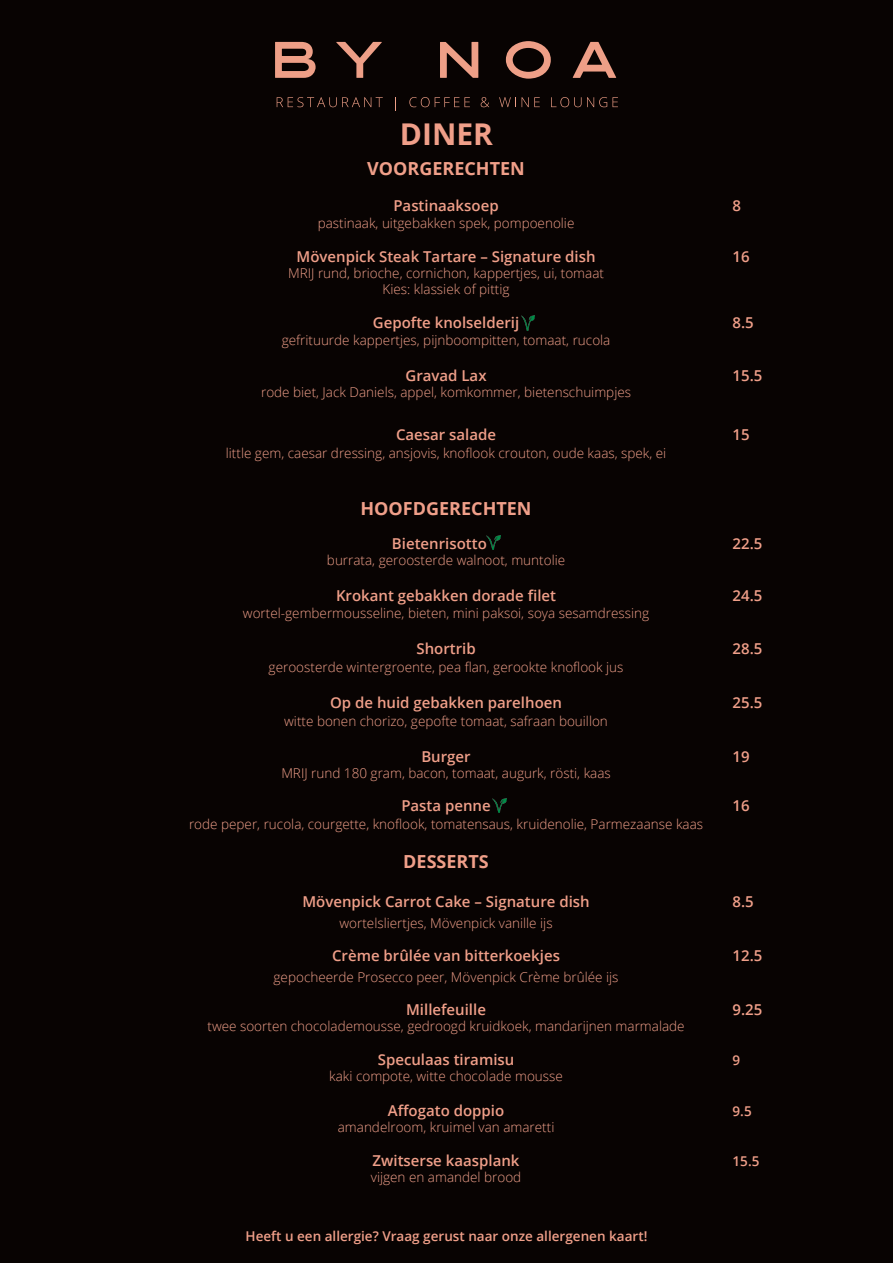
<style>
.page{position:relative;width:893px;height:1263px;background:#080302}
.page>*{position:absolute;margin:0;border:0;box-sizing:border-box;transform-origin:0 0}
.t1{font:700 30px "Open Sans";color:#f09f89}
.t2{font:700 18px "Open Sans";color:#f09f89}
.t3{font:600 15px "Open Sans";color:#f09f89}
.t4{font:300 13.5px/16.2px "Open Sans";color:#f09f89;text-align:center}
.t5{font:600 13.5px "Open Sans";color:#f09f89}
</style>
<div class="page">
<svg style="left:275px;top:42px;width:41px;height:36px"></svg>
<svg style="left:336px;top:42px;width:46px;height:36px"></svg>
<svg style="left:440px;top:42px;width:38px;height:36px"></svg>
<svg style="left:506px;top:41px;width:45px;height:38px"></svg>
<svg style="left:573px;top:42px;width:43px;height:36px"></svg>
<svg style="left:277px;top:97px;width:106px;height:10px"></svg>
<svg style="left:395px;top:97px;width:1px;height:14px"></svg>
<svg style="left:409px;top:97px;width:61px;height:10px"></svg>
<svg style="left:481px;top:97px;width:8px;height:10px"></svg>
<svg style="left:499px;top:97px;width:17px;height:10px"></svg>
<svg style="left:522px;top:97px;width:18px;height:10px"></svg>
<svg style="left:551px;top:97px;width:67px;height:10px"></svg>
<img style="left:487px;top:535px;width:13px;height:14px">
<img style="left:521px;top:316px;width:14px;height:14px">
<img style="left:493px;top:798px;width:13px;height:14px">
<h1 class="t1" style="left:400px;top:113px;width:95px">DINER</h1>
<h2 class="t2" style="left:367px;top:156px;width:159px">VOORGERECHTEN</h2>
<p class="t3" style="left:393px;top:196px;width:107px">Pastinaaksoep</p>
<p class="t3" style="left:733px;top:196px;width:10px">8</p>
<p class="t4" style="left:318px;top:214px;width:258px">pastinaak, uitgebakken spek, pompoenolie</p>
<p class="t3" style="left:297px;top:246px;width:301px">Mövenpick Steak Tartare – Signature dish</p>
<p class="t3" style="left:733px;top:246px;width:19px">16</p>
<p class="t4" style="left:288px;top:265px;width:317px">MRIJ rund, brioche, cornichon, kappertjes, ui, tomaat<br>Kies: klassiek of pittig</p>
<p class="t3" style="left:373px;top:313px;width:148px">Gepofte knolselderij</p>
<p class="t3" style="left:733px;top:313px;width:23px">8.5</p>
<p class="t4" style="left:282px;top:331px;width:330px">gefrituurde kappertjes, pijnboompitten, tomaat, rucola</p>
<p class="t3" style="left:405px;top:365px;width:83px">Gravad Lax</p>
<p class="t3" style="left:733px;top:365px;width:31px">15.5</p>
<p class="t4" style="left:261px;top:383px;width:371px">rode biet, Jack Daniels, appel, komkommer, bietenschuimpjes</p>
<p class="t3" style="left:396px;top:425px;width:102px">Caesar salade</p>
<p class="t3" style="left:733px;top:425px;width:19px">15</p>
<p class="t4" style="left:226px;top:445px;width:442px">little gem, caesar dressing, ansjovis, knoflook crouton, oude kaas, spek, ei</p>
<h2 class="t2" style="left:360px;top:496px;width:173px">HOOFDGERECHTEN</h2>
<p class="t3" style="left:392px;top:533px;width:96px">Bietenrisotto</p>
<p class="t3" style="left:733px;top:533px;width:31px">22.5</p>
<p class="t4" style="left:327px;top:552px;width:240px">burrata, geroosterde walnoot, muntolie</p>
<p class="t3" style="left:336px;top:586px;width:221px">Krokant gebakken dorade filet</p>
<p class="t3" style="left:733px;top:586px;width:31px">24.5</p>
<p class="t4" style="left:243px;top:604px;width:408px">wortel-gembermousseline, bieten, mini paksoi, soya sesamdressing</p>
<p class="t3" style="left:416px;top:638px;width:61px">Shortrib</p>
<p class="t3" style="left:733px;top:638px;width:31px">28.5</p>
<p class="t4" style="left:269px;top:658px;width:356px">geroosterde wintergroente, pea flan, gerookte knoflook jus</p>
<p class="t3" style="left:330px;top:692px;width:233px">Op de huid gebakken parelhoen</p>
<p class="t3" style="left:733px;top:692px;width:31px">25.5</p>
<p class="t4" style="left:284px;top:712px;width:325px">witte bonen chorizo, gepofte tomaat, safraan bouillon</p>
<p class="t3" style="left:421px;top:746px;width:51px">Burger</p>
<p class="t3" style="left:733px;top:746px;width:19px">19</p>
<p class="t4" style="left:281px;top:764px;width:331px">MRIJ rund 180 gram, bacon, tomaat, augurk, rösti, kaas</p>
<p class="t3" style="left:401px;top:795px;width:91px">Pasta penne</p>
<p class="t3" style="left:733px;top:795px;width:19px">16</p>
<p class="t4" style="left:189px;top:815px;width:516px">rode peper, rucola, courgette, knoflook, tomatensaus, kruidenolie, Parmezaanse kaas</p>
<h2 class="t2" style="left:403px;top:849px;width:87px">DESSERTS</h2>
<p class="t3" style="left:302px;top:891px;width:289px">Mövenpick Carrot Cake – Signature dish</p>
<p class="t3" style="left:733px;top:891px;width:23px">8.5</p>
<p class="t4" style="left:339px;top:914px;width:215px">wortelsliertjes, Mövenpick vanille ijs</p>
<p class="t3" style="left:332px;top:945px;width:229px">Crème brûlée van bitterkoekjes</p>
<p class="t3" style="left:733px;top:945px;width:31px">12.5</p>
<p class="t4" style="left:274px;top:968px;width:346px">gepocheerde Prosecco peer, Mövenpick Crème brûlée ijs</p>
<p class="t3" style="left:406px;top:999px;width:81px">Millefeuille</p>
<p class="t3" style="left:733px;top:999px;width:31px">9.25</p>
<p class="t4" style="left:207px;top:1018px;width:479px">twee soorten chocolademousse, gedroogd kruidkoek, mandarijnen marmalade</p>
<p class="t3" style="left:378px;top:1049px;width:138px">Speculaas tiramisu</p>
<p class="t5" style="left:733px;top:1051px;width:9px">9</p>
<p class="t4" style="left:329px;top:1068px;width:235px">kaki compote, witte chocolade mousse</p>
<p class="t3" style="left:388px;top:1100px;width:118px">Affogato doppio</p>
<p class="t5" style="left:733px;top:1101px;width:21px">9.5</p>
<p class="t4" style="left:338px;top:1118px;width:218px">amandelroom, kruimel van amaretti</p>
<p class="t3" style="left:373px;top:1150px;width:148px">Zwitserse kaasplank</p>
<p class="t5" style="left:733px;top:1152px;width:28px">15.5</p>
<p class="t4" style="left:371px;top:1169px;width:152px">vijgen en amandel brood</p>
<p class="t5" style="left:246px;top:1227px;width:403px">Heeft u een allergie? Vraag gerust naar onze allergenen kaart!</p>
</div>
